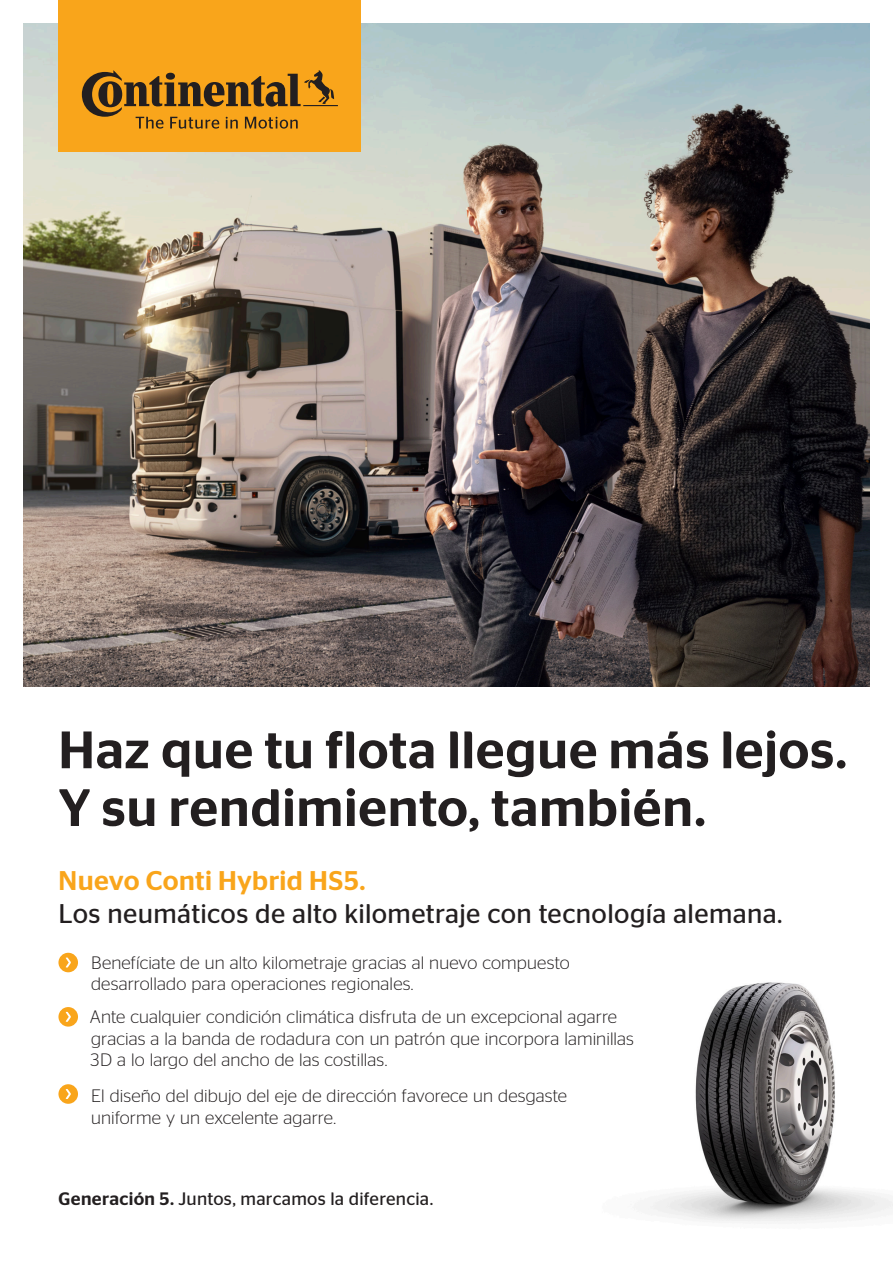
<style>
.page{position:relative;width:893px;height:1263px;background:#fff}
.page>*{position:absolute;margin:0;border:0;box-sizing:border-box;transform-origin:0 0}
.HL_35pt___38_8pt_ZAB{font:500 52.5px/57.8px "Continental Stag Sans";letter-spacing:.015em;color:#231f20}
.Sub-HL_18pt__23pt_ZA{font:27px "Continental Stag Sans";letter-spacing:.015em;color:#231f20}
.Sub-HL_18pt__23pt_ZA-2{font:500 27px "Continental Stag Sans";letter-spacing:.015em;color:#f9a51b}
.Bulletpoint_13pt__16{font:300 18px/21.8px "Continental Stag Sans";letter-spacing:.005em;color:#231f20}
.Sub-HL_18pt__23pt_ZA-3{font:18px "Continental Stag Sans";letter-spacing:.015em;color:#231f20}
.s1{font-weight:500}
</style>
<div class="page">
<img style="left:23px;top:23px;width:847px;height:664px">
<img style="left:648px;top:982px;width:245px;height:240px">
<div style="left:58px;top:953px;width:20px;height:19px;background:#f9a51b;border-radius:50%"></div>
<svg style="left:66px;top:957px;width:5px;height:10px"></svg>
<div style="left:58px;top:1007px;width:20px;height:19px;background:#f9a51b;border-radius:50%"></div>
<svg style="left:66px;top:1012px;width:5px;height:10px"></svg>
<div style="left:58px;top:1084px;width:20px;height:20px;background:#f9a51b;border-radius:50%"></div>
<svg style="left:66px;top:1089px;width:5px;height:10px"></svg>
<div style="left:58px;top:0;width:303px;height:152px;background:#f9a51b"></div>
<svg style="left:82px;top:70px;width:256px;height:59px"></svg>
<p class="HL_35pt___38_8pt_ZAB" style="left:58px;top:721px;width:790px">Haz que tu flota llegue más lejos.<br>Y su rendimiento, también.</p>
<p class="Sub-HL_18pt__23pt_ZA-2" style="left:58px;top:864px;width:309px">Nuevo Conti Hybrid HS5.</p>
<p class="Sub-HL_18pt__23pt_ZA" style="left:58px;top:898px;width:726px">Los neumáticos de alto kilometraje con tecnología alemana.</p>
<p class="Bulletpoint_13pt__16" style="left:91px;top:951px;width:480px">Benefíciate de un alto kilometraje gracias al nuevo compuesto desarrollado para operaciones regionales.</p>
<p class="Bulletpoint_13pt__16" style="left:89px;top:1005px;width:546px">Ante cualquier condición climática disfruta de un excepcional agarre gracias a la banda de rodadura con un patrón que incorpora laminillas<br>3D a lo largo del ancho de las costillas.</p>
<p class="Bulletpoint_13pt__16" style="left:91px;top:1085px;width:477px">El diseño del dibujo del eje de dirección favorece un desgaste uniforme y un excelente agarre.</p>
<p class="Sub-HL_18pt__23pt_ZA-3" style="left:58px;top:1188px;width:376px"><span class="s1">Generación 5.</span> Juntos, marcamos la diferencia.</p>
</div>
